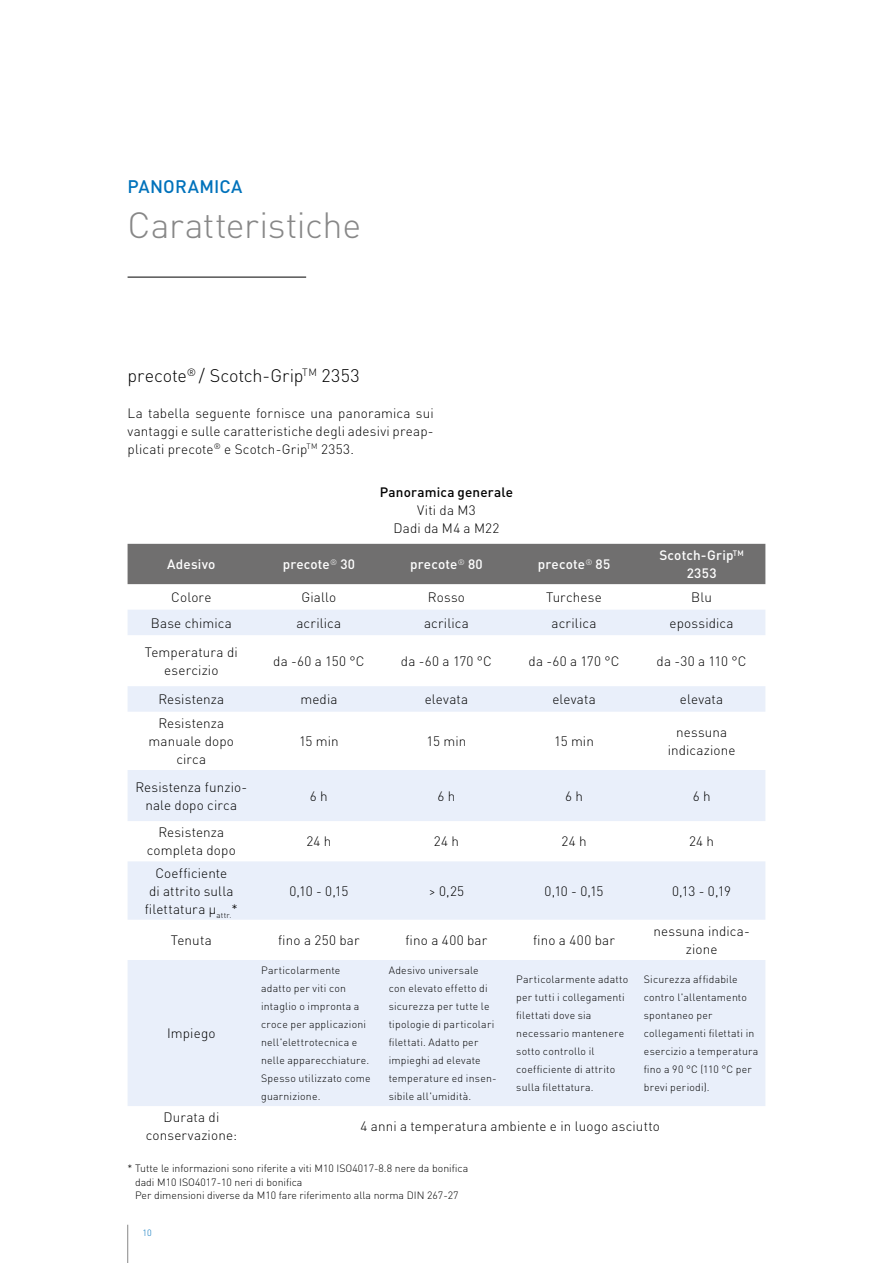
<style>
.page{position:relative;width:893px;height:1263px;background:#fff}
.page>*{position:absolute;margin:0;border:0;box-sizing:border-box;transform-origin:0 0}
.t1{font:300 36px "DINOT";letter-spacing:-.01em;color:#878787}
.t2{font:300 18px "DINOT";letter-spacing:-.005em;color:#000}
.t3{font:500 18px "DINOT";letter-spacing:.01em;color:#0072bb}
.t4{font:300 13.5px/18px "DINOT";letter-spacing:.01em;color:#000;text-align:center}
.t5{font:500 13.5px/18px "DINOT";letter-spacing:.01em;color:#fff;text-align:center}
.t6{font:500 13.5px "DINOT";letter-spacing:.01em;color:#000}
.t7{font:300 10.5px/18px "DINOT";letter-spacing:.02em;color:#000}
.t8{font:300 10.5px/13.5px "DINOT";color:#000}
.t9{font:300 9px "DINOT";color:#0072bb}
</style>
<div class="page">
<hr style="left:127px;top:1225px;width:1px;height:38px;background:#878787">
<hr style="left:128px;top:277px;width:178px;height:1px;background:#000">
<div style="left:128px;top:544px;width:637px;height:40px;background:#706f6f"></div>
<svg style="left:128px;top:610px;width:637px;height:496px;fill:#e9effa"></svg>
<h2 class="t3" style="left:128px;top:174px;width:116px">PANORAMICA</h2>
<h1 class="t1" style="left:128px;top:200px;width:235px">Caratteristiche</h1>
<h2 class="t2" style="left:128px;top:363px;width:234px">precote<sup>®</sup> / Scotch-Grip<sup>TM</sup> 2353</h2>
<p class="t4" style="left:128px;top:403px;width:308px;text-align:justify">La tabella seguente fornisce una panoramica sui vantaggi e sulle caratteristiche degli adesivi preap&shy;plicati precote<sup>®</sup> e Scotch-Grip<sup>TM</sup> 2353.</p>
<p class="t6" style="left:380px;top:483px;width:135px">Panoramica generale</p>
<p class="t4" style="left:393px;top:501px;width:108px">Viti da M3<br>Dadi da M4 a M22</p>
<p class="t5" style="left:167px;top:555px;width:50px">Adesivo</p>
<p class="t5" style="left:283px;top:555px;width:74px">precote<sup>®</sup> 30</p>
<p class="t5" style="left:410px;top:555px;width:74px">precote<sup>®</sup> 80</p>
<p class="t5" style="left:538px;top:555px;width:74px">precote<sup>®</sup> 85</p>
<p class="t5" style="left:659px;top:546px;width:86px">Scotch-Grip<sup>TM<br></sup>2353</p>
<p class="t4" style="left:171px;top:588px;width:42px">Colore</p>
<p class="t4" style="left:302px;top:588px;width:36px">Giallo</p>
<p class="t4" style="left:428px;top:588px;width:39px">Rosso</p>
<p class="t4" style="left:546px;top:588px;width:57px">Turchese</p>
<p class="t4" style="left:691px;top:588px;width:22px">Blu</p>
<p class="t4" style="left:151px;top:613px;width:83px">Base chimica</p>
<p class="t4" style="left:296px;top:613px;width:46px">acrilica</p>
<p class="t4" style="left:424px;top:613px;width:46px">acrilica</p>
<p class="t4" style="left:552px;top:613px;width:46px">acrilica</p>
<p class="t4" style="left:670px;top:613px;width:66px">epossidica</p>
<p class="t4" style="left:145px;top:642px;width:94px">Temperatura di esercizio</p>
<p class="t4" style="left:273px;top:651px;width:93px">da -60 a 150 °C</p>
<p class="t4" style="left:401px;top:651px;width:92px">da -60 a 170 °C</p>
<p class="t4" style="left:529px;top:651px;width:92px">da -60 a 170 °C</p>
<p class="t4" style="left:657px;top:651px;width:92px">da -30 a 110 °C</p>
<p class="t4" style="left:158px;top:690px;width:67px">Resistenza</p>
<p class="t4" style="left:300px;top:690px;width:39px">media</p>
<p class="t4" style="left:425px;top:690px;width:45px">elevata</p>
<p class="t4" style="left:552px;top:690px;width:45px">elevata</p>
<p class="t4" style="left:680px;top:690px;width:45px">elevata</p>
<p class="t4" style="left:149px;top:714px;width:87px">Resistenza manuale dopo circa</p>
<p class="t4" style="left:299px;top:731px;width:41px">15 min</p>
<p class="t4" style="left:427px;top:731px;width:41px">15 min</p>
<p class="t4" style="left:554px;top:731px;width:41px">15 min</p>
<p class="t4" style="left:668px;top:722px;width:69px">nessuna indicazione</p>
<p class="t4" style="left:135px;top:777px;width:113px">Resistenza funzio&shy;nale dopo circa</p>
<p class="t4" style="left:310px;top:786px;width:19px">6 h</p>
<p class="t4" style="left:438px;top:786px;width:19px">6 h</p>
<p class="t4" style="left:565px;top:786px;width:19px">6 h</p>
<p class="t4" style="left:693px;top:786px;width:19px">6 h</p>
<p class="t4" style="left:147px;top:823px;width:90px">Resistenza completa dopo</p>
<p class="t4" style="left:306px;top:832px;width:27px">24 h</p>
<p class="t4" style="left:434px;top:832px;width:27px">24 h</p>
<p class="t4" style="left:562px;top:832px;width:27px">24 h</p>
<p class="t4" style="left:689px;top:832px;width:27px">24 h</p>
<p class="t4" style="left:145px;top:863px;width:94px">Coefficiente<br>di attrito sulla filettatura µ<sub>attr.</sub>*</p>
<p class="t4" style="left:289px;top:881px;width:60px">0,10 - 0,15</p>
<p class="t4" style="left:429px;top:881px;width:37px">&gt; 0,25</p>
<p class="t4" style="left:545px;top:881px;width:60px">0,10 - 0,15</p>
<p class="t4" style="left:672px;top:881px;width:60px">0,13 - 0,19</p>
<p class="t4" style="left:171px;top:930px;width:42px">Tenuta</p>
<p class="t4" style="left:278px;top:930px;width:83px">fino a 250 bar</p>
<p class="t4" style="left:406px;top:930px;width:83px">fino a 400 bar</p>
<p class="t4" style="left:533px;top:930px;width:83px">fino a 400 bar</p>
<p class="t4" style="left:653px;top:921px;width:98px">nessuna indica&shy;zione</p>
<p class="t4" style="left:167px;top:1024px;width:50px">Impiego</p>
<p class="t7" style="left:261px;top:961px;width:111px">Particolarmente adatto per viti con intaglio o impronta a croce per applicazioni nell'elettrotecnica e nelle apparecchiature.<br>Spesso utilizzato come guarnizione.</p>
<p class="t7" style="left:389px;top:961px;width:109px">Adesivo universale con elevato effetto di sicurezza per tutte le tipologie di particolari filettati. Adatto per impieghi ad elevate temperature ed insen&shy;sibile all'umidità.</p>
<p class="t7" style="left:516px;top:970px;width:114px">Particolarmente adatto per tutti i collegamenti filettati dove sia necessario mantenere sotto controllo il coefficiente di attrito sulla filettatura.</p>
<p class="t7" style="left:644px;top:970px;width:116px">Sicurezza affidabile contro l'allentamento spontaneo per collegamenti filettati in esercizio a temperatura fino a 90 °C (110 °C per brevi periodi).</p>
<p class="t4" style="left:146px;top:1108px;width:93px">Durata di conservazione:</p>
<p class="t4" style="left:361px;top:1117px;width:301px">4 anni a temperatura ambiente e in luogo asciutto</p>
<p class="t8" style="left:135px;top:1161px;width:335px;text-indent:-7px">* Tutte le informazioni sono riferite a viti M10 ISO4017-8.8 nere da bonifica dadi M10 ISO4017-10 neri di bonifica<br>Per dimensioni diverse da M10 fare riferimento alla norma DIN 267-27</p>
<p class="t9" style="left:143px;top:1227px;width:11px">10</p>
</div>
